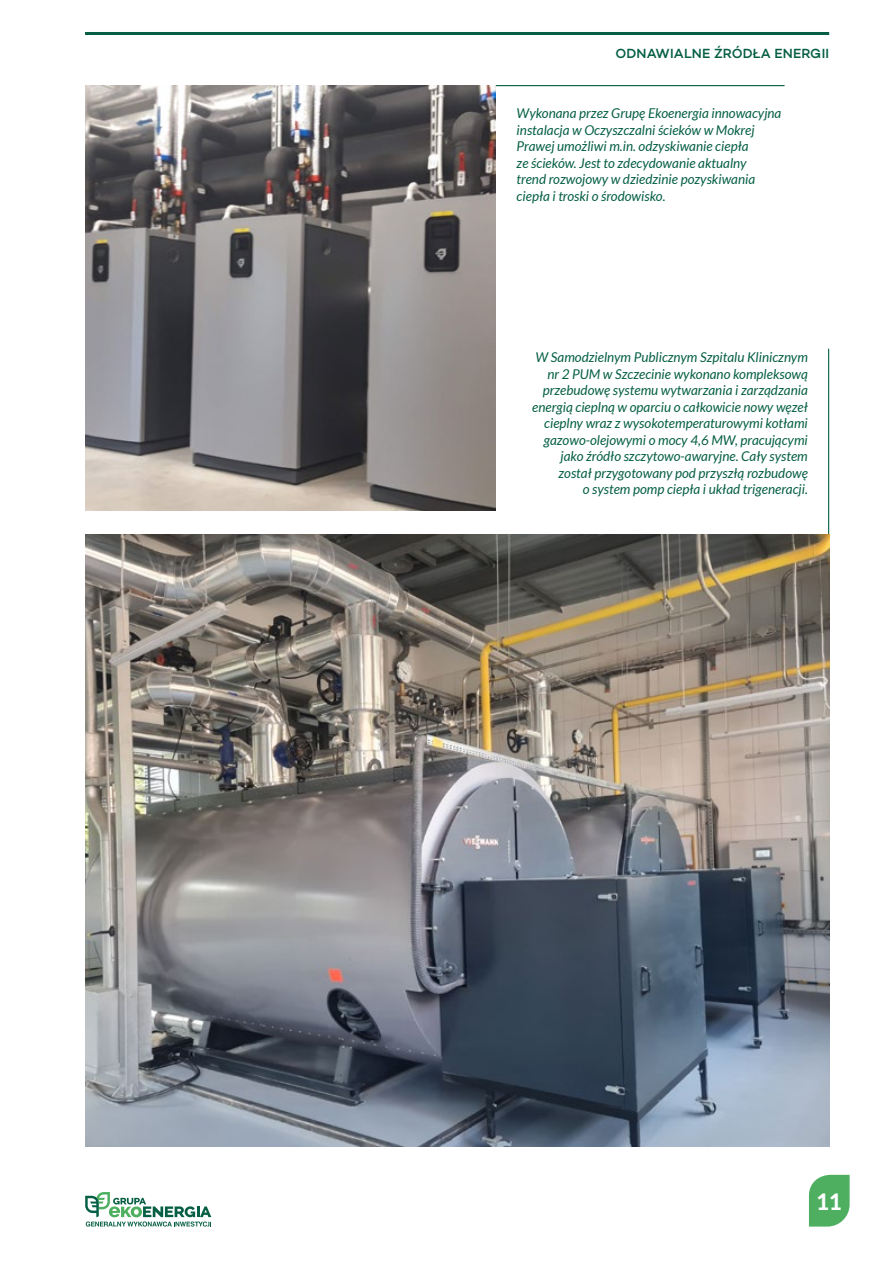
<style>
.page{position:relative;width:893px;height:1263px;background:#fff}
.page>*{position:absolute;margin:0;border:0;box-sizing:border-box;transform-origin:0 0}
.t1{font:800 22.5px "Lato";color:#fff}
.t2{font:italic 13.5px/16.5px "Lato";color:#065f45}
.t3{font:500 13.5px "Campton";letter-spacing:.01em;color:#065f45}
</style>
<div class="page">
<svg style="left:85px;top:1192px;width:126px;height:34px"></svg>
<hr style="left:162px;top:85px;width:622px;height:1px;background:#065f45">
<hr style="left:828px;top:349px;width:1px;height:637px;background:#065f45">
<img style="left:85px;top:85px;width:410px;height:425px">
<hr style="left:85px;top:32px;width:744px;height:3px;background:#065f45">
<img style="left:85px;top:534px;width:744px;height:612px">
<svg style="left:809px;top:1175px;width:41px;height:51px;background:#5eb66e"></svg>
<p class="t3" style="left:615px;top:44px;width:215px">ODNAWIALNE ŹRÓDŁA ENERG II</p>
<p class="t2" style="left:517px;top:106px;width:266px">Wykonana przez Grupę Ekoenergia innowacyjna instalacja w Oczyszczalni ścieków w Mokrej Prawej umożliwi m.in. odzyskiwanie ciepła<br>ze ścieków. Jest to zdecydowanie aktualny<br>trend rozwojowy w dziedzinie pozyskiwania ciepła i troski o środowisko.</p>
<p class="t2" style="left:532px;top:349px;width:277px;text-align:right">W Samodzielnym Publicznym Szpitalu Klinicznym nr 2 PUM w Szczecinie wykonano kompleksową przebudowę systemu wytwarzania i zarządzania energią cieplną w oparciu o całkowicie nowy węzeł cieplny wraz z wysokotemperaturowymi kotłami gazowo-olejowymi o mocy 4,6 MW, pracującymi jako źródło szczytowo-awaryjne. Cały system został przygotowany pod przyszłą rozbudowę<br>o system pomp ciepła i układ trigeneracji.</p>
<h1 class="t1" style="left:816px;top:1185px;width:27px">11</h1>
</div>
